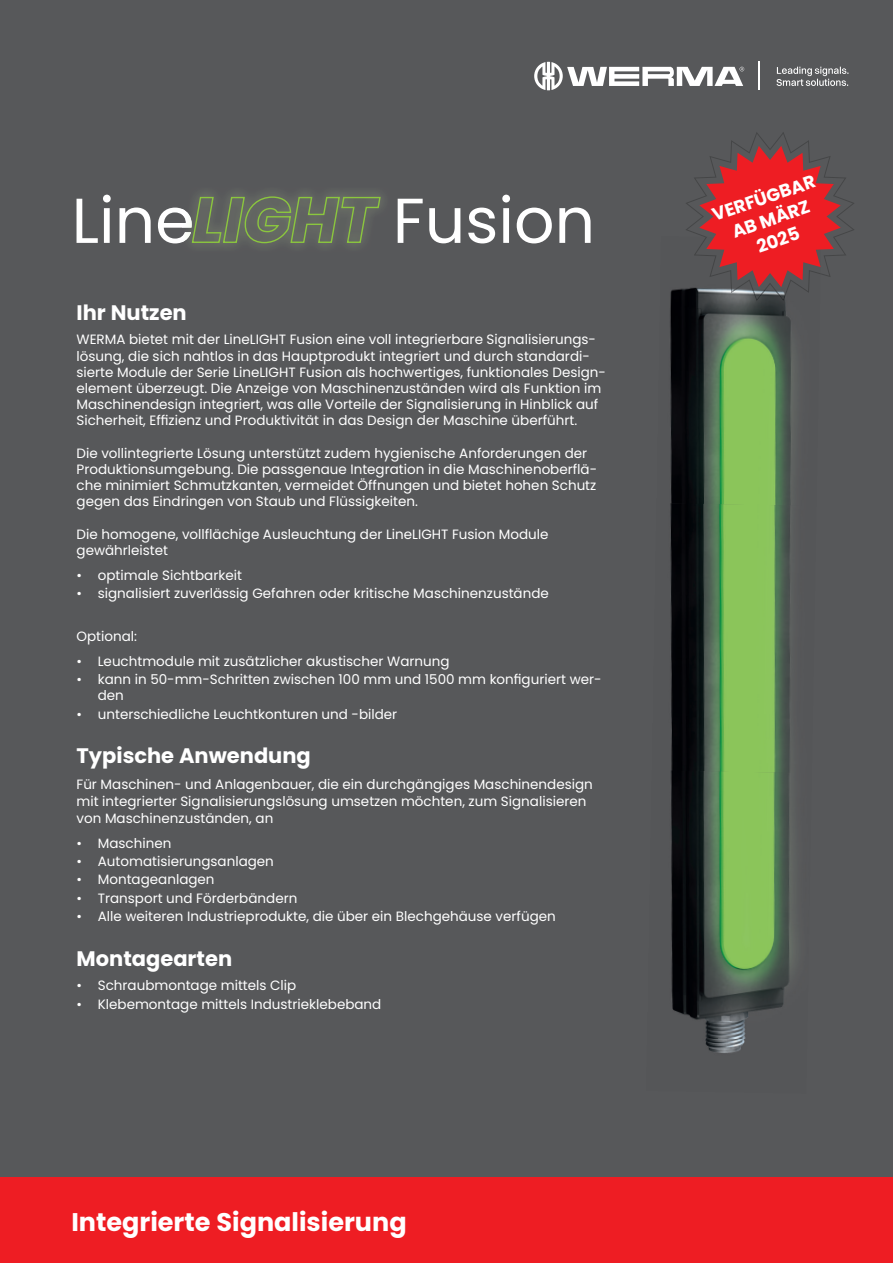
<style>
.page{position:relative;width:893px;height:1263px;background:#57585a}
.page>*{position:absolute;margin:0;border:0;box-sizing:border-box;transform-origin:0 0}
.t1{font:700 25.5px "Poppins";color:#fff}
.t2{font:700 21px "Poppins";color:#fff}
.t3{font:700 18px/22px "Poppins";color:#fff;text-align:center}
.t4{font:13.5px/16.2px "Poppins";color:#fff}
</style>
<div class="page">
<img style="left:670px;top:287px;width:125px;height:216px">
<img style="left:670px;top:503px;width:120px;height:267px">
<img style="left:670px;top:770px;width:126px;height:267px">
<img style="left:705px;top:1037px;width:41px;height:16px">
<img style="left:193px;top:193px;width:190px;height:53px">
<svg style="left:77px;top:195px;width:305px;height:49px"></svg>
<svg style="left:398px;top:195px;width:193px;height:48px"></svg>
<img style="left:694px;top:287px;width:115px;height:14px">
<svg style="left:686px;top:132px;width:168px;height:155px"></svg>
<svg style="left:534px;top:62px;width:210px;height:28px"></svg>
<svg style="left:776px;top:67px;width:72px;height:19px"></svg>
<svg style="left:758px;top:62px;width:1px;height:28px"></svg>
<div style="left:0;top:1178px;width:893px;height:85px;background:#ee1d23"></div>
<h2 class="t2" style="left:77px;top:300px;width:112px">Ihr Nutzen</h2>
<p class="t4" style="left:77px;top:332px;width:531px">WERMA bietet mit der LineLIGHT Fusion eine voll integrierbare Signalisierungs&shy;lösung, die sich nahtlos in das Hauptprodukt integriert und durch standardi&shy;sierte Module der Serie LineLIGHT Fusion als hochwertiges, funktionales Design&shy;element überzeugt. Die Anzeige von Maschinenzuständen wird als Funktion im Maschinendesign integriert, was alle Vorteile der Signalisierung in Hinblick auf Sicherheit, Effizienz und Produktivität in das Design der Maschine überführt.</p>
<p class="t4" style="left:77px;top:445px;width:522px">Die vollintegrierte Lösung unterstützt zudem hygienische Anforderungen der Produktionsumgebung. Die passgenaue Integration in die Maschinenoberflä&shy;che minimiert Schmutzkanten, vermeidet Öffnungen und bietet hohen Schutz gegen das Eindringen von Staub und Flüssigkeiten.</p>
<p class="t4" style="left:77px;top:526px;width:473px">Die homogene, vollflächige Ausleuchtung der LineLIGHT Fusion Module gewährleistet</p>
<p class="t4" style="left:77px;top:567px;width:167px">• optimale Sichtbarkeit</p>
<p class="t4" style="left:77px;top:585px;width:474px">• signalisiert zuverlässig Gefahren oder kritische Maschinenzustände</p>
<p class="t4" style="left:77px;top:628px;width:62px">Optional:</p>
<p class="t4" style="left:77px;top:653px;width:374px">• Leuchtmodule mit zusätzlicher akustischer Warnung</p>
<p class="t4" style="left:98px;top:671px;width:505px;text-indent:-21px">• kann in 50-mm-Schritten zwischen 100 mm und 1500 mm konfiguriert wer&shy;den</p>
<p class="t4" style="left:77px;top:706px;width:322px">• unterschiedliche Leuchtkonturen und -bilder</p>
<h2 class="t2" style="left:77px;top:744px;width:236px">Typische Anwendung</h2>
<p class="t4" style="left:77px;top:776px;width:518px;line-height:17px">Für Maschinen- und Anlagenbauer, die ein durchgängiges Maschinendesign mit integrierter Signalisierungslösung umsetzen möchten, zum Signalisieren von Maschinenzuständen, an</p>
<p class="t4" style="left:77px;top:835px;width:96px">• Maschinen</p>
<p class="t4" style="left:77px;top:853px;width:199px">• Automatisierungsanlagen</p>
<p class="t4" style="left:77px;top:871px;width:140px">• Montageanlagen</p>
<p class="t4" style="left:77px;top:890px;width:222px">• Transport und Förderbändern</p>
<p class="t4" style="left:77px;top:908px;width:481px">• Alle weiteren Industrieprodukte, die über ein Blechgehäuse verfügen</p>
<h2 class="t2" style="left:77px;top:946px;width:157px">Montagearten</h2>
<p class="t4" style="left:77px;top:977px;width:221px">• Schraubmontage mittels Clip</p>
<p class="t4" style="left:77px;top:996px;width:306px">• Klebemontage mittels Industrieklebeband</p>
<h1 class="t1" style="left:71px;top:1207px;width:337px">Integrierte Signalisierung</h1>
<h3 class="t3" style="left:709px;top:205px;width:109px;rotate:-19deg">VERFÜGBAR<br>AB MÄRZ<br>2025</h3>
</div>
